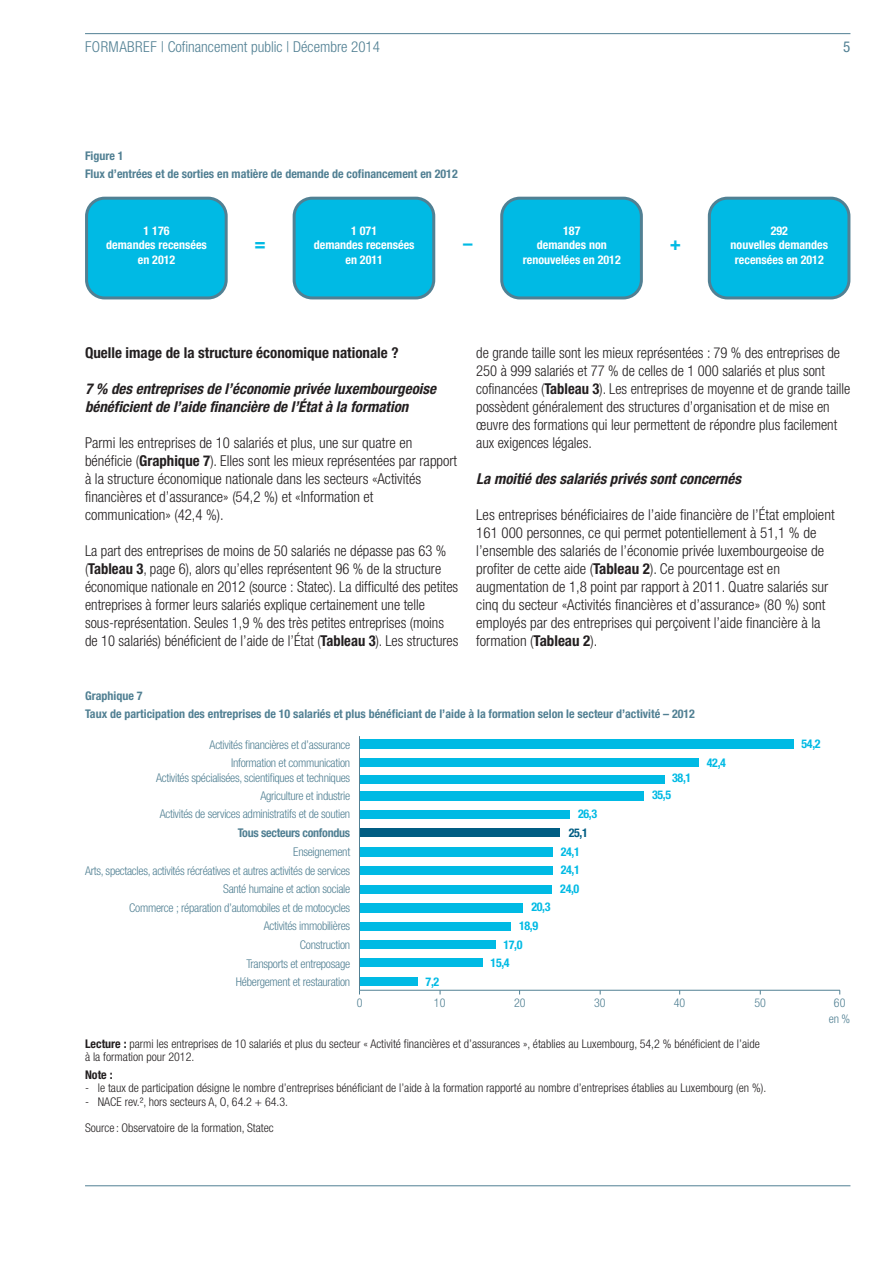
<style>
.page{position:relative;width:893px;height:1263px;background:#fff}
.page>*{position:absolute;margin:0;border:0;box-sizing:border-box;transform-origin:0 0}
.t1{font:700 condensed 18.9px "Helvetica Neue LT Pro";color:#00bae4}
.t2{font:300 condensed 15px/18px "Helvetica Neue LT Pro";color:#231f20}
.t3{font:italic 700 condensed 15px/18px "Helvetica Neue LT Std";color:#231f20}
.t4{font:700 condensed 15px "Helvetica Neue LT Pro";color:#231f20}
.t5{font:300 condensed 15px "Helvetica Neue LT Pro";color:#518093}
.t6{font:condensed 15px "Helvetica Neue LT Pro";color:#518093}
.t7{font:300 condensed 12px "Helvetica Neue LT Pro";letter-spacing:-.025em;color:#518093}
.t8{font:300 condensed 12px/13.5px "Helvetica Neue LT Pro";color:#231f20}
.t9{font:700 condensed 12px/18px "Helvetica Neue LT Pro";color:#518093}
.t10{font:700 condensed 12px/14.4px "Helvetica Neue LT Pro";color:#fff;text-align:center}
.t11{font:700 condensed 12px "Helvetica Neue LT Pro";letter-spacing:-.03em;color:#00bae4}
.t12{font:700 condensed 12px "Helvetica Neue LT Pro";letter-spacing:-.025em;color:#518093}
.t13{font:700 condensed 12px "Helvetica Neue LT Pro";color:#231f20}
.t14{font:700 condensed 12px "Helvetica Neue LT Pro";color:#005d83}
.s1{font-weight:700}
</style>
<div class="page">
<hr style="left:85px;top:33px;width:765px;height:1px;background:#518093">
<hr style="left:85px;top:1185px;width:765px;height:1px;background:#518093">
<div style="left:87px;top:198px;width:139px;height:100px;background:#00bae4;border-radius:18px"></div>
<div style="left:85px;top:197px;width:143px;height:102px;border:3px solid #518093;border-radius:18px"></div>
<div style="left:294px;top:198px;width:140px;height:100px;background:#00bae4;border-radius:18px"></div>
<div style="left:293px;top:197px;width:142px;height:102px;border:3px solid #518093;border-radius:18px"></div>
<div style="left:502px;top:198px;width:139px;height:100px;background:#00bae4;border-radius:18px"></div>
<div style="left:500px;top:197px;width:143px;height:102px;border:3px solid #518093;border-radius:18px"></div>
<div style="left:709px;top:198px;width:140px;height:100px;background:#00bae4;border-radius:18px"></div>
<div style="left:708px;top:197px;width:142px;height:102px;border:3px solid #518093;border-radius:18px"></div>
<div style="left:359px;top:775px;width:305px;height:9px;background:#00bae4"></div>
<div style="left:359px;top:977px;width:58px;height:9px;background:#00bae4"></div>
<div style="left:359px;top:959px;width:124px;height:8px;background:#00bae4"></div>
<div style="left:359px;top:941px;width:137px;height:8px;background:#00bae4"></div>
<div style="left:359px;top:922px;width:152px;height:8px;background:#00bae4"></div>
<div style="left:359px;top:903px;width:164px;height:9px;background:#00bae4"></div>
<div style="left:359px;top:885px;width:193px;height:8px;background:#00bae4"></div>
<div style="left:359px;top:866px;width:194px;height:8px;background:#00bae4"></div>
<div style="left:359px;top:847px;width:194px;height:9px;background:#00bae4"></div>
<div style="left:359px;top:828px;width:201px;height:9px;background:#005d83"></div>
<div style="left:359px;top:810px;width:211px;height:8px;background:#00bae4"></div>
<div style="left:359px;top:791px;width:285px;height:9px;background:#00bae4"></div>
<div style="left:359px;top:759px;width:340px;height:8px;background:#00bae4"></div>
<div style="left:359px;top:740px;width:434px;height:9px;background:#00bae4"></div>
<hr style="left:359px;top:990px;width:481px;height:1px;background:#518093">
<hr style="left:359px;top:736px;width:1px;height:254px;background:#518093">
<p class="t5" style="left:85px;top:38px;width:296px">FORMABREF | Cofinancement public | Décembre 2014</p>
<p class="t6" style="left:843px;top:38px;width:9px">5</p>
<p class="t9" style="left:85px;top:147px;width:374px">Figure 1<br>Flux d’entrées et de sorties en matière de demande de cofinancement en 2012</p>
<p class="t10" style="left:106px;top:223px;width:102px">1 176<br>demandes recensées en 2012</p>
<p class="t10" style="left:314px;top:223px;width:102px">1 071<br>demandes recensées en 2011</p>
<p class="t10" style="left:523px;top:223px;width:100px">187<br>demandes non renouvelées en 2012</p>
<p class="t10" style="left:731px;top:223px;width:99px">292<br>nouvelles demandes recensées en 2012</p>
<p class="t1" style="left:255px;top:232px;width:13px">=</p>
<p class="t1" style="left:463px;top:232px;width:11px">–</p>
<p class="t1" style="left:670px;top:232px;width:13px">+</p>
<p class="t4" style="left:85px;top:344px;width:315px">Quelle image de la structure économique nationale ?</p>
<p class="t3" style="left:85px;top:380px;width:353px">7 % des entreprises de l’économie privée luxembourgeoise bénéficient de l’aide financière de l’État à la formation</p>
<p class="t2" style="left:85px;top:434px;width:374px">Parmi les entreprises de 10 salariés et plus, une sur quatre en bénéficie (<span class="s1">Graphique 7</span>). Elles sont les mieux représentées par rapport à la structure économique nationale dans les secteurs «Activités financières et d’assurance» (54,2 %) et «Information et communication» (42,4 %).</p>
<p class="t2" style="left:85px;top:542px;width:375px">La part des entreprises de moins de 50 salariés ne dépasse pas 63 % (<span class="s1">Tableau 3</span>, page 6), alors qu’elles représentent 96 % de la structure économique nationale en 2012 (source : Statec). La difficulté des petites entreprises à former leurs salariés explique certainement une telle sous-représentation. Seules 1,9 % des très petites entreprises (moins de 10 salariés) bénéficient de l’aide de l’État (<span class="s1">Tableau 3</span>). Les structures</p>
<p class="t2" style="left:476px;top:344px;width:376px">de grande taille sont les mieux représentées : 79 % des entreprises de 250 à 999 salariés et 77 % de celles de 1 000 salariés et plus sont cofinancées (<span class="s1">Tableau 3</span>). Les entreprises de moyenne et de grande taille possèdent généralement des structures d’organisation et de mise en œuvre des formations qui leur permettent de répondre plus facilement aux exigences légales.</p>
<p class="t3" style="left:476px;top:470px;width:266px">La moitié des salariés privés sont concernés</p>
<p class="t2" style="left:476px;top:506px;width:360px">Les entreprises bénéficiaires de l’aide financière de l’État emploient 161 000 personnes, ce qui permet potentiellement à 51,1 % de l’ensemble des salariés de l’économie privée luxembourgeoise de profiter de cette aide (<span class="s1">Tableau 2</span>). Ce pourcentage est en augmentation de 1,8 point par rapport à 2011. Quatre salariés sur cinq du secteur «Activités financières et d’assurance» (80 %) sont employés par des entreprises qui perçoivent l’aide financière à la formation (<span class="s1">Tableau 2</span>).</p>
<p class="t9" style="left:85px;top:687px;width:611px">Graphique 7<br>Taux de participation des entreprises de 10 salariés et plus bénéficiant de l’aide à la formation selon le secteur d’activité – 2012</p>
<p class="t7" style="left:210px;top:738px;width:142px">Activités financières et d’assurance</p>
<p class="t11" style="left:801px;top:737px;width:21px">54,2</p>
<p class="t7" style="left:231px;top:756px;width:121px">Information et communication</p>
<p class="t11" style="left:707px;top:755px;width:21px">42,4</p>
<p class="t7" style="left:156px;top:771px;width:196px">Activités spécialisées, scientifiques et techniques</p>
<p class="t11" style="left:672px;top:770px;width:21px">38,1</p>
<p class="t7" style="left:260px;top:789px;width:91px">Agriculture et industrie</p>
<p class="t11" style="left:652px;top:788px;width:21px">35,5</p>
<p class="t7" style="left:160px;top:807px;width:192px">Activités de services administratifs et de soutien</p>
<p class="t11" style="left:578px;top:806px;width:21px">26,3</p>
<p class="t12" style="left:238px;top:825px;width:114px">Tous secteurs confondus</p>
<p class="t14" style="left:569px;top:825px;width:21px">25,1</p>
<p class="t7" style="left:293px;top:845px;width:58px">Enseignement</p>
<p class="t11" style="left:561px;top:844px;width:21px">24,1</p>
<p class="t7" style="left:85px;top:863px;width:267px">Arts, spectacles, activités récréatives et autres activités de services</p>
<p class="t11" style="left:561px;top:862px;width:21px">24,1</p>
<p class="t7" style="left:223px;top:882px;width:129px">Santé humaine et action sociale</p>
<p class="t11" style="left:560px;top:881px;width:21px">24,0</p>
<p class="t7" style="left:129px;top:900px;width:222px">Commerce ; réparation d’automobiles et de motocycles</p>
<p class="t11" style="left:531px;top:900px;width:21px">20,3</p>
<p class="t7" style="left:264px;top:919px;width:88px">Activités immobilières</p>
<p class="t11" style="left:519px;top:918px;width:21px">18,9</p>
<p class="t7" style="left:300px;top:938px;width:52px">Construction</p>
<p class="t11" style="left:503px;top:937px;width:21px">17,0</p>
<p class="t7" style="left:246px;top:956px;width:105px">Transports et entreposage</p>
<p class="t11" style="left:491px;top:955px;width:21px">15,4</p>
<p class="t7" style="left:236px;top:975px;width:116px">Hébergement et restauration</p>
<p class="t11" style="left:426px;top:974px;width:15px">7,2</p>
<p class="t7" style="left:357px;top:996px;width:7px">0</p>
<p class="t7" style="left:434px;top:996px;width:13px">10</p>
<p class="t7" style="left:514px;top:996px;width:13px">20</p>
<p class="t7" style="left:594px;top:996px;width:13px">30</p>
<p class="t7" style="left:674px;top:996px;width:13px">40</p>
<p class="t7" style="left:754px;top:996px;width:13px">50</p>
<p class="t7" style="left:834px;top:996px;width:13px">60</p>
<p class="t8" style="left:85px;top:1036px;width:676px"><span class="s1">Lecture :</span> parmi les entreprises de 10 salariés et plus du secteur « Activité financières et d’assurances », établies au Luxembourg, 54,2 % bénéficient de l’aide à la formation pour 2012.</p>
<p class="t13" style="left:85px;top:1067px;width:29px">Note :</p>
<p class="t8" style="left:85px;top:1081px;width:683px">- le taux de participation désigne le nombre d’entreprises bénéficiant de l’aide à la formation rapporté au nombre d’entreprises établies au Luxembourg (en %).</p>
<p class="t8" style="left:85px;top:1088px;width:205px;line-height:26.2px">- NACE rev.², hors secteurs A, O, 64.2 + 64.3.<br>Source : Observatoire de la formation, Statec</p>
<p class="t7" style="left:829px;top:1012px;width:23px">en %</p>
</div>
